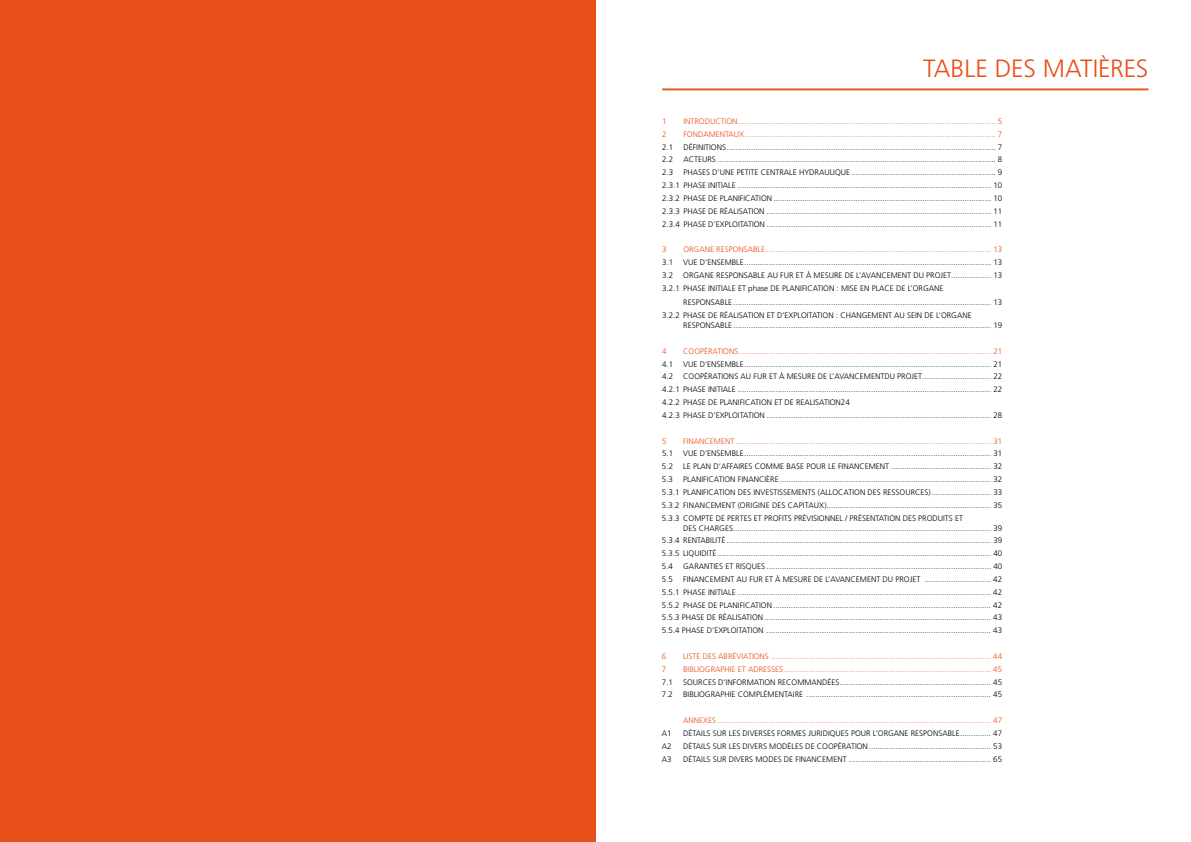
<style>
.page{position:relative;width:1191px;height:842px;background:#fff}
.page>*{position:absolute;margin:0;border:0;box-sizing:border-box;transform-origin:0 0}
.t1{font:300 25px "Frutiger LT Std";letter-spacing:-.01em;color:#e94f18}
.t2{font:300 8px/12.8px "Frutiger LT Std";color:#000;text-align:justify}
.t3{font:300 8px "Frutiger LT Std";color:#e94f18}
</style>
<div class="page">
<div style="left:0;top:0;width:595px;height:842px;background:#e94f18"></div>
<hr style="left:662px;top:88px;width:486px;height:2px;background:#e94f18">
<h1 class="t1" style="left:923px;top:54px;width:227px">TABLE DES MATIÈRES</h1>
<p class="t3" style="left:662px;top:117px;width:6px">1</p>
<p class="t3" style="left:683px;top:117px;width:320px">INTRODUCTION.................................................................................................................... 5</p>
<p class="t3" style="left:662px;top:129px;width:6px">2</p>
<p class="t3" style="left:683px;top:129px;width:320px">FONDAMENTAUX................................................................................................................. 7</p>
<p class="t2" style="left:662px;top:141px;width:13px">2.1</p>
<p class="t2" style="left:683px;top:141px;width:320px">DÉFINITIONS......................................................................................................................... 7</p>
<p class="t2" style="left:662px;top:153px;width:13px">2.2</p>
<p class="t2" style="left:683px;top:153px;width:320px">ACTEURS ............................................................................................................................. 8</p>
<p class="t2" style="left:662px;top:166px;width:13px">2.3</p>
<p class="t2" style="left:662px;top:166px;width:342px;text-indent:21px">PHASES D’UNE PETITE CENTRALE HYDRAULIQUE ................................................................. 9<br>2.3.1 PHASE INITIALE .................................................................................................................. 10<br>2.3.2 PHASE DE PLANIFICATION.................................................................................................. 10<br>2.3.3 PHASE DE RÉALISATION ..................................................................................................... 11<br>2.3.4 PHASE D’EXPLOITATION ..................................................................................................... 11</p>
<p class="t3" style="left:662px;top:245px;width:6px">3</p>
<p class="t3" style="left:683px;top:245px;width:320px">ORGANE RESPONSABLE ..................................................................................................... 13</p>
<p class="t2" style="left:662px;top:256px;width:13px">3.1</p>
<p class="t2" style="left:683px;top:256px;width:320px">VUE D’ENSEMBLE............................................................................................................... 13</p>
<p class="t2" style="left:662px;top:269px;width:13px">3.2</p>
<p class="t2" style="left:662px;top:269px;width:342px;text-indent:21px">ORGANE RESPONSABLE AU FUR ET À MESURE DE L’AVANCEMENT DU PROJET.................. 13<br>3.2.1 PHASE INITIALE ET phase DE PLANIFICATION : MISE EN PLACE DE L’ORGANE</p>
<p class="t2" style="left:662px;top:296px;width:342px;text-indent:21px">RESPONSABLE .................................................................................................................... 13<br>3.2.2 PHASE DE RÉALISATION ET D’EXPLOITATION : CHANGEMENT AU SEIN DE L’ORGANE</p>
<p class="t2" style="left:683px;top:319px;width:320px">RESPONSABLE .................................................................................................................... 19</p>
<p class="t3" style="left:662px;top:346px;width:6px">4</p>
<p class="t3" style="left:683px;top:346px;width:320px">COOPÉRATIONS ................................................................................................................. 21</p>
<p class="t2" style="left:662px;top:357px;width:13px">4.1</p>
<p class="t2" style="left:683px;top:357px;width:320px">VUE D’ENSEMBLE............................................................................................................... 21</p>
<p class="t2" style="left:662px;top:370px;width:13px">4.2</p>
<p class="t2" style="left:662px;top:370px;width:342px;text-align:left;text-indent:21px">COOPÉRATIONS AU FUR ET À MESURE DE L’AVANCEMENTDU PROJET............................... 22<br>4.2.1 PHASE INITIALE .................................................................................................................. 22<br>4.2.2 PHASE DE PLANIFICATION ET DE REALISATION24<br>4.2.3 PHASE D’EXPLOITATION ..................................................................................................... 28</p>
<p class="t3" style="left:662px;top:436px;width:6px">5</p>
<p class="t3" style="left:683px;top:436px;width:320px">FINANCEMENT ................................................................................................................... 31</p>
<p class="t2" style="left:662px;top:447px;width:13px">5.1</p>
<p class="t2" style="left:683px;top:447px;width:320px">VUE D’ENSEMBLE............................................................................................................... 31</p>
<p class="t2" style="left:662px;top:460px;width:13px">5.2</p>
<p class="t2" style="left:683px;top:460px;width:320px">LE PLAN D’AFFAIRES COMME BASE POUR LE FINANCEMENT ............................................. 32</p>
<p class="t2" style="left:662px;top:473px;width:13px">5.3</p>
<p class="t2" style="left:662px;top:473px;width:342px;text-indent:21px">PLANIFICATION FINANCIÈRE ............................................................................................... 32<br>5.3.1 PLANIFICATION DES INVESTISSEMENTS (ALLOCATION DES RESSOURCES)........................... 33<br>5.3.2 FINANCEMENT (ORIGINE DES CAPITAUX).......................................................................... 35<br>5.3.3 COMPTE DE PERTES ET PROFITS PRÉVISIONNEL / PRÉSENTATION DES PRODUITS ET</p>
<p class="t2" style="left:662px;top:521px;width:342px;text-indent:21px">DES CHARGES.................................................................................................................... 39<br>5.3.4 RENTABILITÉ ....................................................................................................................... 39<br>5.3.5 LIQUIDITÉ ........................................................................................................................... 40<br>5.4</p>
<p class="t2" style="left:683px;top:560px;width:320px">GARANTIES ET RISQUES ..................................................................................................... 40</p>
<p class="t2" style="left:662px;top:573px;width:342px;text-indent:21px">FINANCEMENT AU FUR ET À MESURE DE L’AVANCEMENT DU PROJET .............................. 42<br>5.5.1 PHASE INITIALE .................................................................................................................. 42<br>5.5.2 PHASE DE PLANIFICATION.................................................................................................. 42<br>5.5.3 PHASE DE RÉALISATION...................................................................................................... 43<br>5.5.4 PHASE D’EXPLOITATION ..................................................................................................... 43</p>
<p class="t3" style="left:662px;top:652px;width:6px">6</p>
<p class="t3" style="left:683px;top:652px;width:320px">LISTE DES ABRÉVIATIONS ................................................................................................... 44</p>
<p class="t3" style="left:662px;top:664px;width:6px">7</p>
<p class="t3" style="left:683px;top:664px;width:320px">BIBLIOGRAPHIE ET ADRESSES ............................................................................................. 45</p>
<p class="t2" style="left:662px;top:675px;width:13px">7.1</p>
<p class="t2" style="left:683px;top:675px;width:320px">SOURCES D’INFORMATION RECOMMANDÉES.................................................................... 45</p>
<p class="t2" style="left:662px;top:688px;width:13px">7.2</p>
<p class="t2" style="left:683px;top:688px;width:320px">BIBLIOGRAPHIE COMPLÉMENTAIRE ................................................................................... 45</p>
<p class="t3" style="left:683px;top:716px;width:320px">ANNEXES ........................................................................................................................... 47</p>
<p class="t2" style="left:662px;top:727px;width:11px">A1</p>
<p class="t2" style="left:683px;top:727px;width:320px">DÉTAILS SUR LES DIVERSES FORMES JURIDIQUES POUR L’ORGANE RESPONSABLE.............. 47</p>
<p class="t2" style="left:662px;top:740px;width:11px">A2</p>
<p class="t2" style="left:683px;top:740px;width:320px">DÉTAILS SUR LES DIVERS MODÈLES DE COOPÉRATION....................................................... 53</p>
<p class="t2" style="left:662px;top:752px;width:11px">A3</p>
<p class="t2" style="left:683px;top:752px;width:320px">DÉTAILS SUR DIVERS MODES DE FINANCEMENT ................................................................ 65</p>
<p class="t2" style="left:662px;top:573px;width:13px">5.5</p>
</div>
